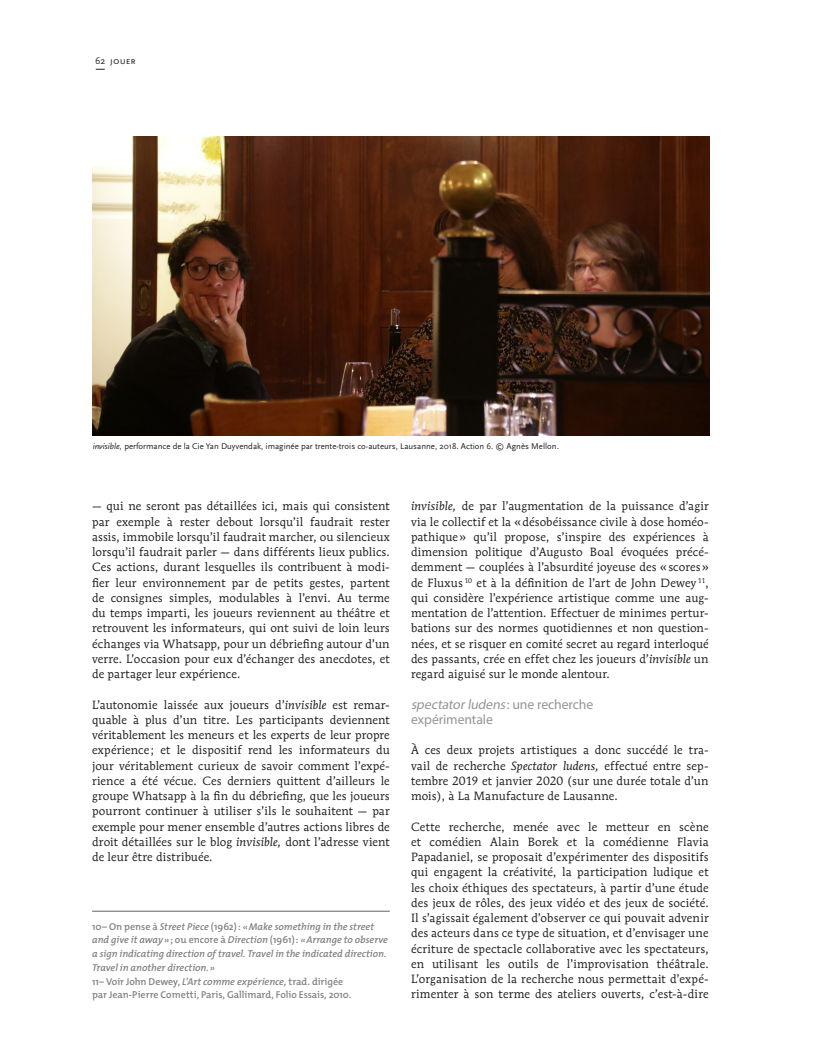
<style>
.page{position:relative;width:815px;height:1063px;background:#fff}
.page>*{position:absolute;margin:0;border:0;box-sizing:border-box;transform-origin:0 0}
.chapitre{font:13.75px/15.2px "Myriad Pro";letter-spacing:-.005em;color:#939598}
.txt-dossier{font:11.88px/15.2px "Mendoza Roman";letter-spacing:.01em;color:#231f20;text-align:justify}
.note{font:italic 600 10px/13.8px "The Mix";letter-spacing:-.005em;color:#808285}
.t1{font:10px "Scala Sans Caps";color:#231f20}
.dossier{font:8.75px "Scala Sans";color:#231f20}
.s1{font-family:"Scala Sans"}
.s2{font-style:italic}
.s3{font-style:normal}
</style>
<div class="page">
<hr style="left:92px;top:911px;width:298px;height:1px;background:#808285">
<img style="left:93px;top:137px;width:616px;height:298px">
<p class="t1" style="left:95px;top:55px;width:42px"><span class="s1">62</span> jouer</p>
<p class="dossier" style="left:93px;top:441px;width:468px"><span class="s2">invisible,</span> performance de la Cie Yan Duyvendak, imaginée par trente-trois co-auteurs, Lausanne, 2018. Action 6. © Agnès Mellon.</p>
<p class="txt-dossier" style="left:92px;top:498px;width:299px">— qui ne seront pas détaillées ici, mais qui consistent par exemple à rester debout lorsqu’il faudrait rester assis, immobile lorsqu’il faudrait marcher, ou silencieux lorsqu’il faudrait parler — dans différents lieux publics.<br>Ces actions, durant lesquelles ils contribuent à modi&shy;fier leur environnement par de petits gestes, partent de consignes simples, modulables à l’envi. Au terme du temps imparti, les joueurs reviennent au théâtre et retrouvent les informateurs, qui ont suivi de loin leurs échanges via Whatsapp, pour un débriefing autour d’un verre. L’occasion pour eux d’échanger des anecdotes, et de partager leur expérience.</p>
<p class="txt-dossier" style="left:92px;top:697px;width:299px">L’autonomie laissée aux joueurs d’<span class="s2">invisible</span> est remar&shy;quable à plus d’un titre. Les participants deviennent véritablement les meneurs et les experts de leur propre expérience ; et le dispositif rend les informateurs du jour véritablement curieux de savoir comment l’expé&shy;rience a été vécue. Ces derniers quittent d’ailleurs le groupe Whatsapp à la fin du débriefing, que les joueurs pourront continuer à utiliser s’ils le souhaitent — par exemple pour mener ensemble d’autres actions libres de droit détaillées sur le blog <span class="s2">invisible,</span> dont l’adresse vient de leur être distribuée.</p>
<p class="note" style="left:92px;top:919px;width:297px"><span class="s3">10– On pense à</span> Street Piece <span class="s3">(1962):</span> «Make something in the street and give it away»<span class="s3">; ou encore à</span> Direction <span class="s3">(1961):</span> «Arrange to observe a sign indicating direction of travel. Travel in the indicated direction.<br>Travel in another direction.»<br><span class="s3">11– Voir John Dewey,</span> L’Art comme expérience, <span class="s3">trad. dirigée<br>par Jean-Pierre Cometti, Paris, Gallimard, Folio Essais, 2010.</span></p>
<p class="txt-dossier" style="left:411px;top:498px;width:299px"><span class="s2">invisible,</span> de par l’augmentation de la puissance d’agir via le collectif et la «désobéissance civile à dose homéo&shy;pathique» qu’il propose, s’inspire des expériences à dimension politique d’Augusto Boal évoquées précé&shy;demment — couplées à l’absurdité joyeuse des «scores» de Fluxus <sup>10</sup> et à la définition de l’art de John Dewey <sup>11</sup>, qui considère l’expérience artistique comme une aug&shy;mentation de l’attention. Effectuer de minimes pertur&shy;bations sur des normes quotidiennes et non question&shy;nées, et se risquer en comité secret au regard interloqué des passants, crée en effet chez les joueurs d’<span class="s2">invisible</span> un regard aiguisé sur le monde alentour.</p>
<p class="chapitre" style="left:411px;top:696px;width:184px"><span class="s2">spectatorludens</span>: u n e re c h e rc h e expérimentale</p>
<p class="txt-dossier" style="left:411px;top:742px;width:299px">À ces deux projets artistiques a donc succédé le tra&shy;vail de recherche <span class="s2">Spectator ludens,</span> effectué entre sep&shy;tembre 2019 et janvier 2020 (sur une durée totale d’un mois), à La Manufacture de Lausanne.</p>
<p class="txt-dossier" style="left:411px;top:819px;width:299px">Cette recherche, menée avec le metteur en scène et comédien Alain Borek et la comédienne Flavia Papadaniel, se proposait d’expérimenter des dispositifs qui engagent la créativité, la participation ludique et les choix éthiques des spectateurs, à partir d’une étude des jeux de rôles, des jeux vidéo et des jeux de société.<br>Il s’agissait également d’observer ce qui pouvait advenir des acteurs dans ce type de situation, et d’envisager une écriture de spectacle collaborative avec les spectateurs, en utilisant les outils de l’improvisation théâtrale.<br>L’organisation de la recherche nous permettait d’expé&shy;rimenter à son terme des ateliers ouverts, c’est-à-dire</p>
</div>
